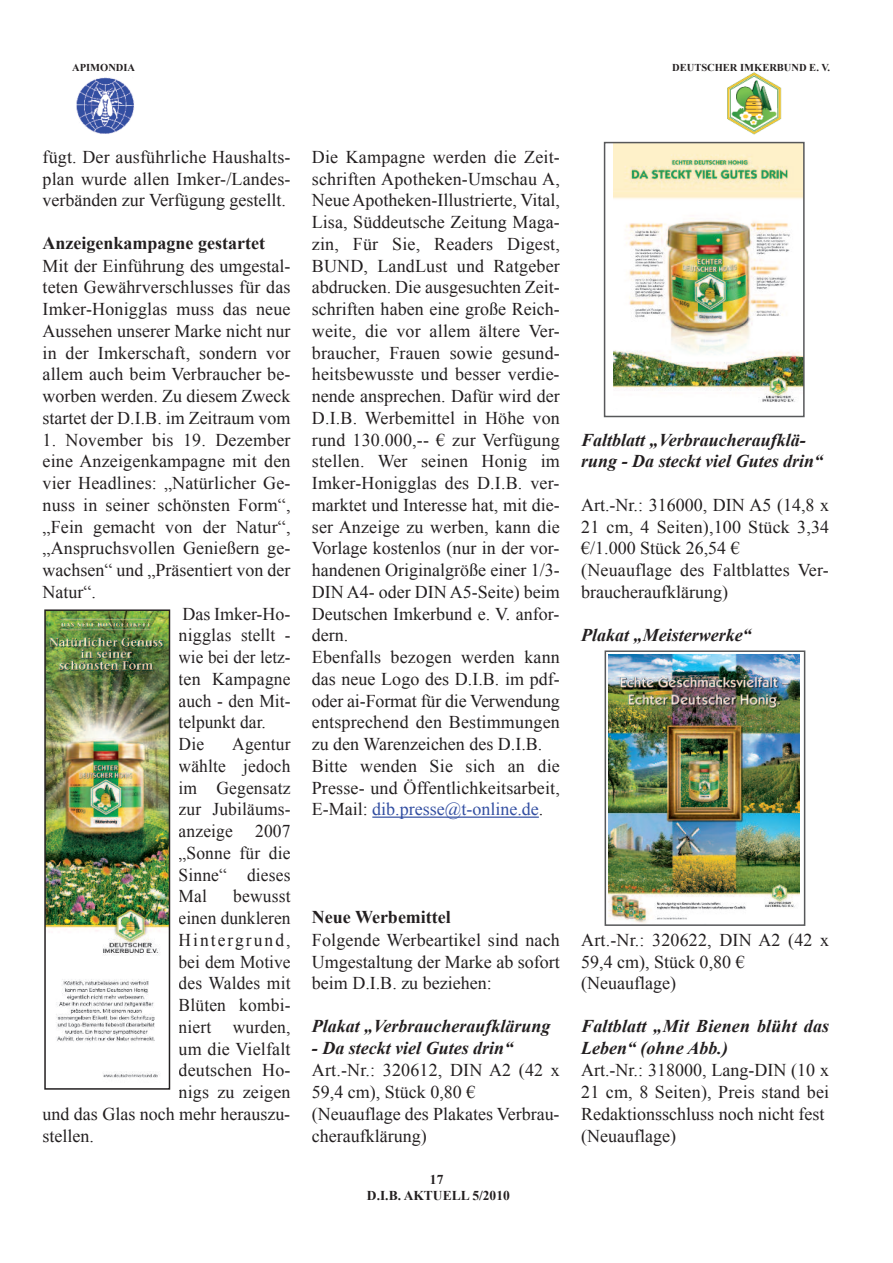
<style>
.page{position:relative;width:893px;height:1263px;background:#fff}
.page>*{position:absolute;margin:0;border:0;box-sizing:border-box;transform-origin:0 0}
.t1{font:18px/21.8px "Times New Roman";letter-spacing:.01em;color:#231f20}
.t2{font:italic 700 18px/21.8px "Times New Roman";color:#231f20}
.t3{font:700 18px "Times New Roman";color:#231f20}
.t4{font:18px "Times New Roman";letter-spacing:.01em;color:#231f20;scale:.95 1}
.t5{font:18px "Times New Roman";letter-spacing:.12em;color:#231f20}
.t6{font:700 13.5px/16.2px "Times New Roman";color:#231f20;text-align:center}
.t7{font:700 10.5px "Times New Roman";color:#231f20}
.s1{color:#324ea1}
</style>
<div class="page">
<hr style="left:372px;top:816px;width:167px;height:2px;background:#324ea1">
<img style="left:727px;top:72px;width:55px;height:63px">
<img style="left:76px;top:77px;width:59px;height:57px">
<img style="left:47px;top:612px;width:120px;height:466px">
<div style="left:44px;top:609px;width:126px;height:481px;border:2px solid #231f20"></div>
<img style="left:614px;top:145px;width:188px;height:257px">
<div style="left:604px;top:142px;width:201px;height:275px;border:2px solid #57585a"></div>
<img style="left:608px;top:654px;width:192px;height:269px">
<div style="left:605px;top:650px;width:200px;height:276px;border:2px solid #57585a"></div>
<p class="t7" style="left:72px;top:62px;width:64px">APIMONDIA</p>
<p class="t7" style="left:672px;top:61px;width:160px">DEUTSCHER IMKERBUND E. V.</p>
<p class="t1" style="left:43px;top:146px;width:250px;text-align:justify">fügt. Der ausführliche Haushalts&shy;plan wurde allen Imker-/Landes&shy;verbänden zur Verfügung gestellt.</p>
<p class="t3" style="left:43px;top:233px;width:224px">Anzeigenkampagne gestartet</p>
<p class="t1" style="left:43px;top:255px;width:250px;text-align:justify">Mit der Einführung des umgestal&shy;teten Gewährverschlusses für das Imker-Honigglas muss das neue Aussehen unserer Marke nicht nur in der Imkerschaft, sondern vor allem auch beim Verbraucher be&shy;worben werden. Zu diesem Zweck startet der D.I.B. im Zeitraum vom</p>
<p class="t1" style="left:43px;top:429px;width:250px">1. November bis 19. Dezember</p>
<p class="t1" style="left:43px;top:450px;width:250px">eine Anzeigenkampagne mit den</p>
<p class="t1" style="left:43px;top:472px;width:250px">vier Headlines: „Natürlicher Ge-</p>
<p class="t1" style="left:43px;top:494px;width:250px">nuss in seiner schönsten Form“,</p>
<p class="t1" style="left:43px;top:516px;width:250px">„Fein gemacht von der Natur“,</p>
<p class="t1" style="left:43px;top:537px;width:250px">„Anspruchsvollen Genießern ge-</p>
<p class="t1" style="left:43px;top:559px;width:250px">wachsen“ und „Präsentiert von der</p>
<p class="t1" style="left:43px;top:581px;width:55px">Natur“.</p>
<p class="t1" style="left:182px;top:603px;width:110px">Das Imker-Ho-</p>
<p class="t1" style="left:179px;top:624px;width:113px">nigglas stellt -</p>
<p class="t4" style="left:179px;top:647px;width:119px">wie bei der letz-</p>
<p class="t4" style="left:179px;top:669px;width:119px">ten Kampagne</p>
<p class="t1" style="left:179px;top:690px;width:113px">auch - den Mit-</p>
<p class="t1" style="left:179px;top:711px;width:89px">telpunkt dar.</p>
<p class="t1" style="left:179px;top:733px;width:27px">Die</p>
<p class="t1" style="left:179px;top:733px;width:113px;text-align:justify;text-indent:54px">Agentur wählte jedoch im Gegensatz zur Jubiläums&shy;anzeige 2007 „Sonne für die Sinne“ dieses Mal</p>
<p class="t1" style="left:233px;top:885px;width:59px">bewusst</p>
<p class="t1" style="left:179px;top:907px;width:113px">einen dunkleren</p>
<p class="t5" style="left:179px;top:930px;width:113px">Hintergrund,</p>
<p class="t1" style="left:179px;top:951px;width:113px">bei dem Motive</p>
<p class="t1" style="left:179px;top:972px;width:113px">des Waldes mit</p>
<p class="t1" style="left:179px;top:994px;width:113px">Blüten kombi-</p>
<p class="t1" style="left:179px;top:1016px;width:113px">niert wurden,</p>
<p class="t1" style="left:179px;top:1038px;width:113px">um die Vielfalt</p>
<p class="t1" style="left:179px;top:1059px;width:113px">deutschen Ho-</p>
<p class="t1" style="left:179px;top:1081px;width:113px">nigs zu zeigen</p>
<p class="t1" style="left:43px;top:1103px;width:249px">und das Glas noch mehr herauszu-</p>
<p class="t1" style="left:43px;top:1125px;width:53px">stellen.</p>
<p class="t1" style="left:312px;top:146px;width:250px">Die Kampagne werden die Zeit&shy;schriften Apotheken-Umschau A,<br>Neue Apotheken-Illustrierte, Vital,<br>Lisa, Süddeutsche Zeitung Maga&shy;zin, Für Sie, Readers Digest,<br>BUND, LandLust und Ratgeber abdrucken. Die ausgesuchten Zeit&shy;schriften haben eine große Reich&shy;weite, die vor allem ältere Ver&shy;braucher, Frauen sowie gesund&shy;heitsbewusste und besser verdie&shy;nende ansprechen. Dafür wird der<br>D.I.B. Werbemittel in Höhe von rund 130.000,-- € zur Verfügung stellen. Wer seinen Honig im<br>Imker-Honigglas des D.I.B. ver&shy;marktet und Interesse hat, mit die&shy;ser Anzeige zu werben, kann die<br>Vorlage kostenlos (nur in der vor&shy;handenen Originalgröße einer 1/3-<br>DIN A4- oder DIN A5-Seite) beim<br>Deutschen Imkerbund e. V. anfor&shy;dern.<br>Ebenfalls bezogen werden kann das neue Logo des D.I.B. im pdf&shy;oder ai-Format für die Verwendung entsprechend den Bestimmungen zu den Warenzeichen des D.I.B.<br>Bitte wenden Sie sich an die<br>Presse- und Öffentlichkeitsarbeit,<br>E-Mail: <span class="s1">dib.presse@t-online.de</span>.</p>
<p class="t2" style="left:581px;top:429px;width:244px">Faltblatt „Verbraucheraufklä&shy;rung - Da steckt viel Gutes drin“</p>
<p class="t1" style="left:581px;top:494px;width:250px">Art.-Nr.: 316000, DIN A5 (14,8 x<br>21 cm, 4 Seiten),100 Stück 3,34 €/1.000 Stück 26,54 € (Neuauflage des Faltblattes Ver&shy;braucheraufklärung)</p>
<p class="t2" style="left:581px;top:624px;width:172px">Plakat „Meisterwerke“</p>
<p class="t3" style="left:312px;top:907px;width:141px">Neue Werbemittel</p>
<p class="t1" style="left:312px;top:929px;width:250px;text-align:justify">Folgende Werbeartikel sind nach Umgestaltung der Marke ab sofort beim D.I.B. zu beziehen:</p>
<p class="t2" style="left:312px;top:1015px;width:240px">Plakat „Verbraucheraufklärung</p>
<p class="t2" style="left:312px;top:1037px;width:203px">- Da steckt viel Gutes drin“</p>
<p class="t1" style="left:312px;top:1059px;width:250px">Art.-Nr.: 320612, DIN A2 (42 x<br>59,4 cm), Stück 0,80 € (Neuauflage des Plakates Verbrau&shy;cheraufklärung)</p>
<p class="t6" style="left:367px;top:1171px;width:144px">17<br>D.I.B. AKTUELL 5/2010</p>
<p class="t1" style="left:581px;top:929px;width:250px">Art.-Nr.: 320622, DIN A2 (42 x<br>59,4 cm), Stück 0,80 € (Neuauflage)</p>
<p class="t2" style="left:581px;top:1015px;width:250px">Faltblatt „Mit Bienen blüht das<br>Leben“ (ohne Abb.)</p>
<p class="t1" style="left:581px;top:1059px;width:250px">Art.-Nr.: 318000, Lang-DIN (10 x<br>21 cm, 8 Seiten), Preis stand bei<br>Redaktionsschluss noch nicht fest (Neuauflage)</p>
</div>
